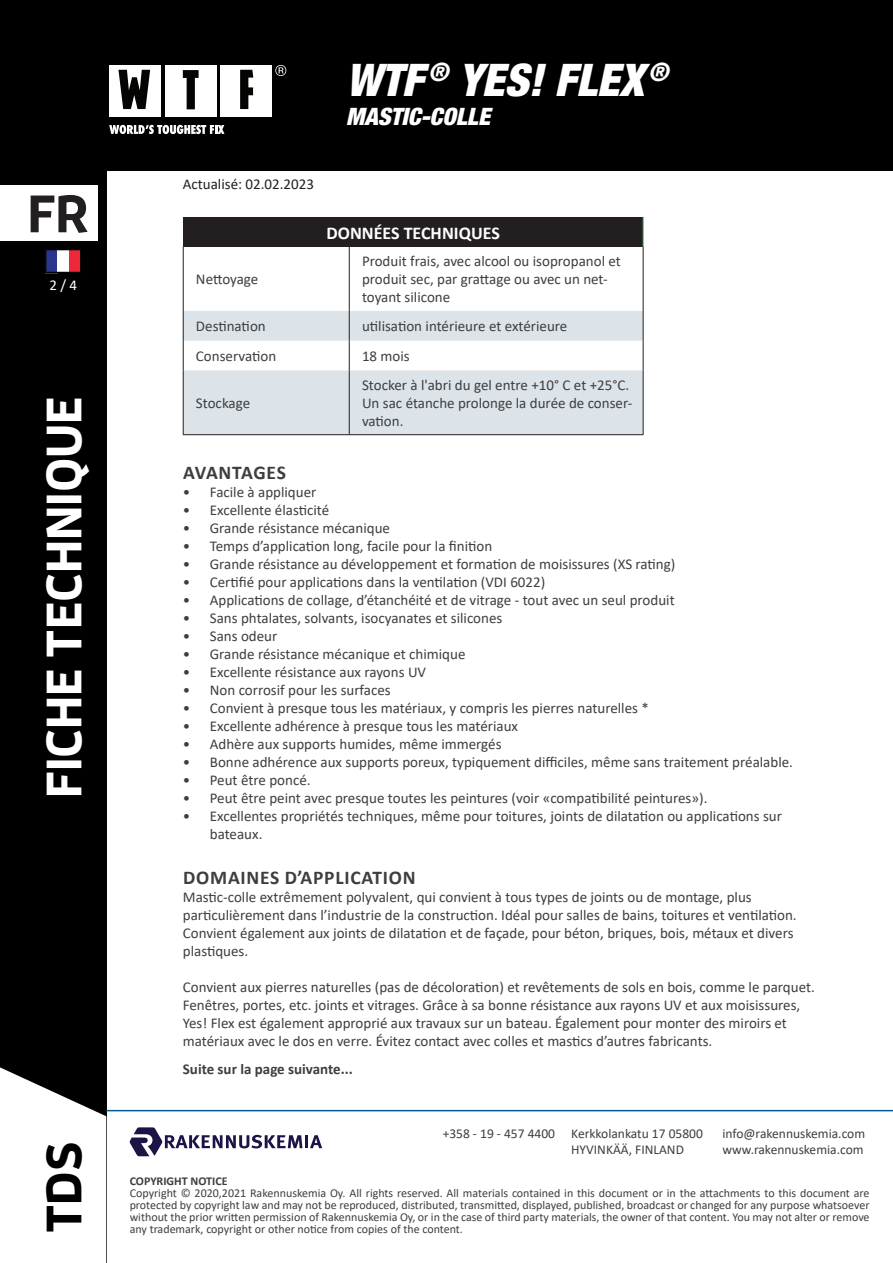
<style>
.page{position:relative;width:893px;height:1263px;background:#fff}
.page>*{position:absolute;margin:0;border:0;box-sizing:border-box;transform-origin:0 0}
.t1{font:700 52.5px "Enzo OT";color:#231f20}
.t2{font:700 49.5px "Enzo OT";color:#fff}
.t3{font:700 49.5px "Enzo OT";color:#000001}
.t4{font:italic 900 condensed 45px "Helvetica Neue LT Std";color:#fff}
.t5{font:italic 900 condensed 24px "Helvetica Neue LT Std";color:#fff}
.t6{font:700 19.5px "Calibri";letter-spacing:.04em;color:#3e3e3f}
.t7{font:700 18px "Calibri";color:#fff}
.t8{font:15px/18px "Calibri";color:#3e3e3f}
.t9{font:700 15px "Calibri";color:#3e3e3f}
.t10{font:15px "Calibri";color:#231f20}
.t11{font:15px "Calibri";color:#fff}
.t12{font:13.5px/16.2px "Calibri";color:#3e3e3f}
.t13{font:12px/12px "Calibri";color:#3e3e3f;text-align:justify}
.t14{font:700 12px "Calibri";color:#3e3e3f}
</style>
<div class="page">
<div style="left:0;top:0;width:893px;height:170px;background:#000001"></div>
<div style="left:0;top:170px;width:106px;height:1093px;background:#000001"></div>
<svg style="left:0;top:1067px;width:106px;height:196px;background:#dedede"></svg>
<div style="left:0;top:186px;width:98px;height:55px;background:#fff"></div>
<div style="left:165px;top:65px;width:51px;height:51px;background:#fff"></div>
<svg style="left:183px;top:70px;width:16px;height:39px"></svg>
<div style="left:109px;top:65px;width:52px;height:51px;background:#fff"></div>
<svg style="left:118px;top:70px;width:32px;height:39px"></svg>
<div style="left:220px;top:65px;width:52px;height:51px;background:#fff"></div>
<svg style="left:240px;top:70px;width:13px;height:39px"></svg>
<svg style="left:275px;top:65px;width:11px;height:11px"></svg>
<svg style="left:109px;top:125px;width:115px;height:9px"></svg>
<hr style="left:106px;top:1110px;width:787px;height:1px;background:#005c98">
<svg style="left:129px;top:1127px;width:193px;height:29px"></svg>
<svg style="left:45px;top:249px;width:36px;height:24px"></svg>
<div style="left:183px;top:217px;width:460px;height:30px;background:#231f20"></div>
<svg style="left:184px;top:311px;width:459px;height:123px;fill:#dde4e9"></svg>
<hr style="left:643px;top:217px;width:1px;height:30px;background:#40ae49">
<hr style="left:183px;top:247px;width:1px;height:64px;background:#231f20">
<hr style="left:349px;top:247px;width:1px;height:64px;background:#231f20">
<hr style="left:643px;top:247px;width:1px;height:64px;background:#231f20">
<hr style="left:183px;top:311px;width:1px;height:30px;background:#231f20">
<hr style="left:349px;top:311px;width:1px;height:30px;background:#231f20">
<hr style="left:643px;top:311px;width:1px;height:30px;background:#231f20">
<svg style="left:183px;top:341px;width:1px;height:29px"></svg>
<svg style="left:349px;top:341px;width:1px;height:29px"></svg>
<svg style="left:643px;top:341px;width:1px;height:29px"></svg>
<hr style="left:183px;top:370px;width:1px;height:64px;background:#231f20">
<hr style="left:349px;top:370px;width:1px;height:64px;background:#231f20">
<hr style="left:643px;top:370px;width:1px;height:64px;background:#231f20">
<hr style="left:183px;top:434px;width:166px;height:1px;background:#231f20">
<hr style="left:349px;top:434px;width:294px;height:1px;background:#231f20">
<h1 class="t1" style="left:27px;top:181px;width:63px">FR</h1>
<p class="t11" style="left:49px;top:275px;width:29px">2 / 4</p>
<h2 class="t2" style="left:33px;top:797px;width:403px;rotate:-90deg">FICHE TECHNIQUE</h2>
<h2 class="t3" style="left:33px;top:1233px;width:93px;rotate:-90deg">TDS</h2>
<h3 class="t4" style="left:346px;top:52px;width:324px">WTF <sup>®</sup> YES! FLEX <sup>®</sup></h3>
<h3 class="t5" style="left:346px;top:101px;width:145px">MASTIC-COLLE</h3>
<p class="t10" style="left:183px;top:173px;width:133px">Actualisé: 02.02.2023</p>
<p class="t8" style="left:196px;top:270px;width:64px">Nettoyage</p>
<p class="t7" style="left:326px;top:220px;width:175px">DONNÉES TECHNIQUES</p>
<p class="t8" style="left:362px;top:252px;width:260px">Produit frais, avec alcool ou isopropanol et produit sec, par grattage ou avec un net&shy;toyant silicone</p>
<p class="t8" style="left:196px;top:317px;width:71px">Destination</p>
<p class="t8" style="left:362px;top:317px;width:207px">utilisation intérieure et extérieure</p>
<p class="t8" style="left:196px;top:347px;width:82px">Conservation</p>
<p class="t8" style="left:362px;top:347px;width:49px">18 mois</p>
<p class="t8" style="left:196px;top:394px;width:56px">Stockage</p>
<p class="t8" style="left:362px;top:376px;width:272px">Stocker à l'abri du gel entre +10° C et +25°C.<br>Un sac étanche prolonge la durée de conser&shy;vation.</p>
<h3 class="t6" style="left:183px;top:459px;width:104px">AVANTAGES</h3>
<p class="t8" style="left:183px;top:483px;width:135px">• Facile à appliquer</p>
<p class="t8" style="left:183px;top:501px;width:148px">• Excellente élasticité</p>
<p class="t8" style="left:183px;top:519px;width:209px">• Grande résistance mécanique</p>
<p class="t8" style="left:183px;top:537px;width:311px">• Temps d’application long, facile pour la finition</p>
<p class="t8" style="left:183px;top:555px;width:494px">• Grande résistance au développement et formation de moisissures (XS rating)</p>
<p class="t8" style="left:183px;top:573px;width:364px">• Certifié pour applications dans la ventilation (VDI 6022)</p>
<p class="t8" style="left:183px;top:591px;width:493px">• Applications de collage, d’étanchéité et de vitrage - tout avec un seul produit</p>
<p class="t8" style="left:183px;top:609px;width:321px">• Sans phtalates, solvants, isocyanates et silicones</p>
<p class="t8" style="left:183px;top:627px;width:96px">• Sans odeur</p>
<p class="t8" style="left:183px;top:645px;width:284px">• Grande résistance mécanique et chimique</p>
<p class="t8" style="left:183px;top:663px;width:245px">• Excellente résistance aux rayons UV</p>
<p class="t8" style="left:183px;top:681px;width:209px">• Non corrosif pour les surfaces</p>
<p class="t8" style="left:183px;top:699px;width:468px">• Convient à presque tous les matériaux, y compris les pierres naturelles *</p>
<p class="t8" style="left:183px;top:717px;width:337px">• Excellente adhérence à presque tous les matériaux</p>
<p class="t8" style="left:183px;top:735px;width:320px">• Adhère aux supports humides, même immergés</p>
<p class="t8" style="left:183px;top:753px;width:612px">• Bonne adhérence aux supports poreux, typiquement difficiles, même sans traitement préalable.</p>
<p class="t8" style="left:183px;top:771px;width:129px">• Peut être poncé.</p>
<p class="t8" style="left:183px;top:789px;width:526px">• Peut être peint avec presque toutes les peintures (voir «compatibilité peintures»).</p>
<p class="t8" style="left:210px;top:807px;width:574px;text-indent:-27px">• Excellentes propriétés techniques, même pour toitures, joints de dilatation ou applications sur bateaux.</p>
<h3 class="t6" style="left:183px;top:864px;width:234px">DOMAINES D’APPLICATION</h3>
<p class="t8" style="left:183px;top:888px;width:615px">Mastic-colle extrêmement polyvalent, qui convient à tous types de joints ou de montage, plus particulièrement dans l’industrie de la construction. Idéal pour salles de bains, toitures et ventilation.<br>Convient également aux joints de dilatation et de façade, pour béton, briques, bois, métaux et divers plastiques.</p>
<p class="t8" style="left:183px;top:978px;width:634px">Convient aux pierres naturelles (pas de décoloration) et revêtements de sols en bois, comme le parquet.<br>Fenêtres, portes, etc. joints et vitrages. Grâce à sa bonne résistance aux rayons UV et aux moisissures, Yes! Flex est également approprié aux travaux sur un bateau. Également pour monter des miroirs et matériaux avec le dos en verre. Évitez contact avec colles et mastics d’autres fabricants.</p>
<p class="t9" style="left:183px;top:1059px;width:171px">Suite sur la page suivante...</p>
<p class="t12" style="left:443px;top:1125px;width:114px">+358 - 19 - 457 4400</p>
<p class="t12" style="left:571px;top:1125px;width:133px">Kerkkolankatu 17 05800<br>HYVINKÄÄ, FINLAND</p>
<p class="t12" style="left:722px;top:1125px;width:144px">info@rakennuskemia.com www.rakennuskemia.com</p>
<p class="t14" style="left:130px;top:1173px;width:99px">COPYRIGHT NOTICE</p>
<p class="t13" style="left:130px;top:1187px;width:741px">Copyright © 2020,2021 Rakennuskemia Oy. All rights reserved. All materials contained in this document or in the attachments to this document are protected by copyright law and may not be reproduced, distributed, transmitted, displayed, published, broadcast or changed for any purpose whatsoever without the prior written permission of Rakennuskemia Oy, or in the case of third party materials, the owner of that content. You may not alter or remove any trademark, copyright or other notice from copies of the content.</p>
</div>
